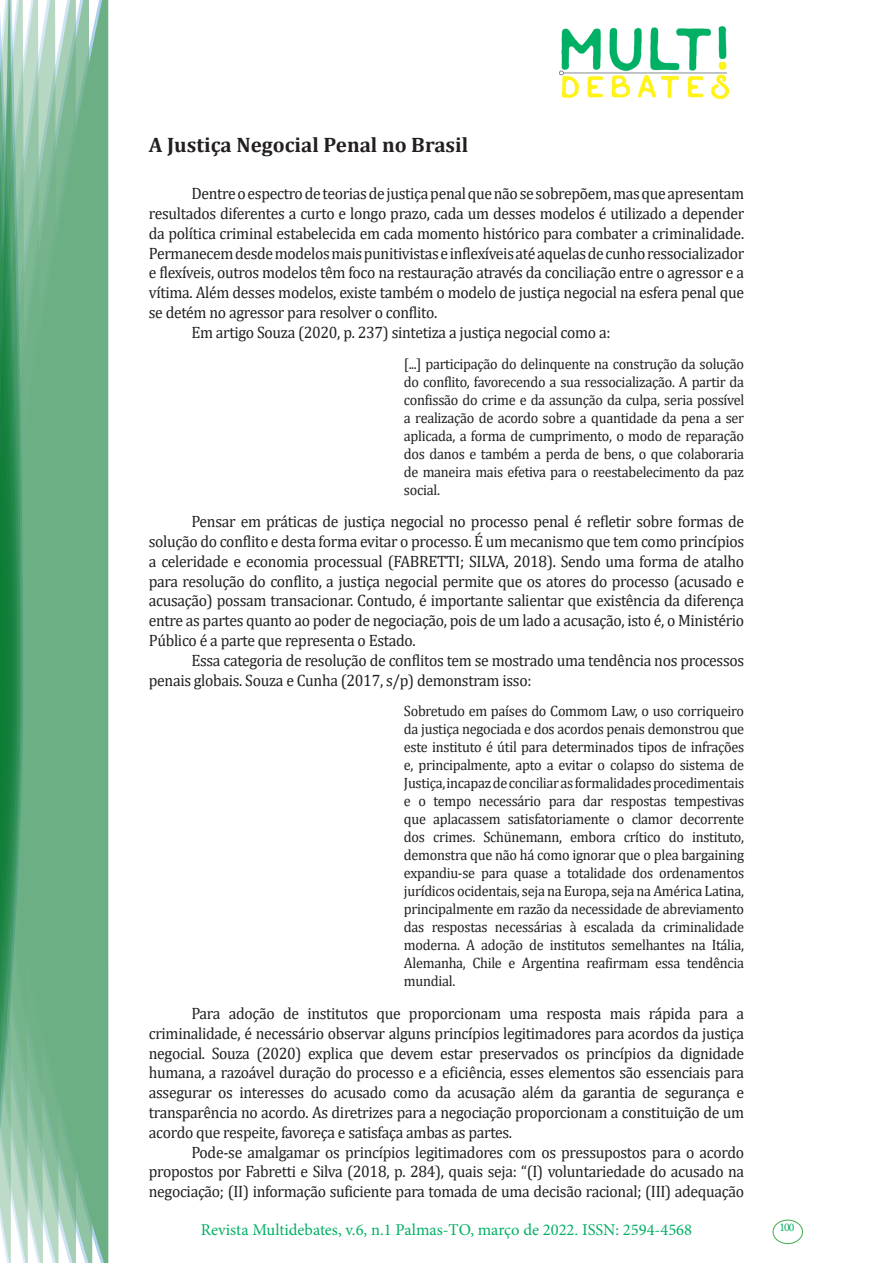
<style>
.page{position:relative;width:893px;height:1263px;background:#fff}
.page>*{position:absolute;margin:0;border:0;box-sizing:border-box;transform-origin:0 0}
.Titulo_2{font:700 21px "Cambria";color:#231f20}
.texto{font:16.5px/19.8px "Cambria";letter-spacing:-.02em;color:#231f20;text-align:justify;scale:.95 1}
.t1{font:16.5px "Minion Pro";color:#00b064}
.citacao{font:15px/18px "Cambria";letter-spacing:-.02em;color:#231f20;text-align:justify;scale:.95 1}
.t2{font:11.7px "Minion Pro";color:#00b064}
</style>
<div class="page">
<img style="left:559px;top:26px;width:169px;height:72px">
<div style="left:95px;top:0;width:14px;height:1263px;background:#6caf84"></div>
<svg style="left:79px;top:0;width:16px;height:1263px;background:#71b289"></svg>
<svg style="left:62px;top:0;width:17px;height:1263px;background:#75b48c"></svg>
<svg style="left:45px;top:0;width:17px;height:1263px;background:#7cb792"></svg>
<svg style="left:30px;top:0;width:15px;height:1263px;background:#80ba96"></svg>
<svg style="left:0;top:0;width:30px;height:1263px;background:#61a97f"></svg>
<div style="left:772px;top:1219px;width:31px;height:25px;border:1px solid #40ae49;border-radius:50%"></div>
<p class="Titulo_2" style="left:149px;top:130px;width:321px">A Justiça Negocial Penal no Brasil</p>
<p class="texto" style="left:149px;top:184px;width:628px;text-indent:43px">Dentre o espectro de teorias de justiça penal que não se sobrepõem, mas que apresentam resultados diferentes a curto e longo prazo, cada um desses modelos é utilizado a depender da política criminal estabelecida em cada momento histórico para combater a criminalidade.<br>Permanecem desde modelos mais punitivistas e inflexíveis até aquelas de cunho ressocializador e flexíveis, outros modelos têm foco na restauração através da conciliação entre o agressor e a vítima. Além desses modelos, existe também o modelo de justiça negocial na esfera penal que se detém no agressor para resolver o conflito.</p>
<p class="texto" style="left:191px;top:322px;width:443px">Em artigo Souza (2020, p. 237) sintetiza a justiça negocial como a:</p>
<p class="citacao" style="left:404px;top:354px;width:360px">[...] participação do delinquente na construção da solução do conflito, favorecendo a sua ressocialização. A partir da confissão do crime e da assunção da culpa, seria possível a realização de acordo sobre a quantidade da pena a ser aplicada, a forma de cumprimento, o modo de reparação dos danos e também a perda de bens, o que colaboraria de maneira mais efetiva para o reestabelecimento da paz social.</p>
<p class="texto" style="left:149px;top:512px;width:628px;text-indent:43px">Pensar em práticas de justiça negocial no processo penal é refletir sobre formas de solução do conflito e desta forma evitar o processo. É um mecanismo que tem como princípios a celeridade e economia processual (FABRETTI; SILVA, 2018). Sendo uma forma de atalho para resolução do conflito, a justiça negocial permite que os atores do processo (acusado e acusação) possam transacionar. Contudo, é importante salientar que existência da diferença entre as partes quanto ao poder de negociação, pois de um lado a acusação, isto é, o Ministério Público é a parte que representa o Estado.</p>
<p class="texto" style="left:149px;top:650px;width:628px;text-indent:43px">Essa categoria de resolução de conflitos tem se mostrado uma tendência nos processos penais globais. Souza e Cunha (2017, s/p) demonstram isso:</p>
<p class="citacao" style="left:404px;top:702px;width:360px">Sobretudo em países do Commom Law, o uso corriqueiro da justiça negociada e dos acordos penais demonstrou que este instituto é útil para determinados tipos de infrações e, principalmente, apto a evitar o colapso do sistema de Justiça, incapaz de conciliar as formalidades procedimentais e o tempo necessário para dar respostas tempestivas que aplacassem satisfatoriamente o clamor decorrente dos crimes. Schünemann, embora crítico do instituto, demonstra que não há como ignorar que o plea bargaining expandiu-se para quase a totalidade dos ordenamentos jurídicos ocidentais, seja na Europa, seja na América Latina, principalmente em razão da necessidade de abreviamento das respostas necessárias à escalada da criminalidade moderna. A adoção de institutos semelhantes na Itália, Alemanha, Chile e Argentina reafirmam essa tendência mundial.</p>
<p class="texto" style="left:149px;top:1003px;width:628px;text-indent:43px">Para adoção de institutos que proporcionam uma resposta mais rápida para a criminalidade, é necessário observar alguns princípios legitimadores para acordos da justiça negocial. Souza (2020) explica que devem estar preservados os princípios da dignidade humana, a razoável duração do processo e a eficiência, esses elementos são essenciais para assegurar os interesses do acusado como da acusação além da garantia de segurança e transparência no acordo. As diretrizes para a negociação proporcionam a constituição de um acordo que respeite, favoreça e satisfaça ambas as partes.</p>
<p class="texto" style="left:149px;top:1142px;width:628px;text-indent:43px">Pode-se amalgamar os princípios legitimadores com os pressupostos para o acordo propostos por Fabretti e Silva (2018, p. 284), quais seja: “(I) voluntariedade do acusado na negociação; (II) informação suficiente para tomada de uma decisão racional; (III) adequação</p>
<p class="t1" style="left:201px;top:1218px;width:493px">Revista Multidebates, v.6, n.1 Palmas-TO, março de 2022. ISSN: 2594-4568</p>
<p class="t2" style="left:779px;top:1219px;width:16px">100</p>
</div>
